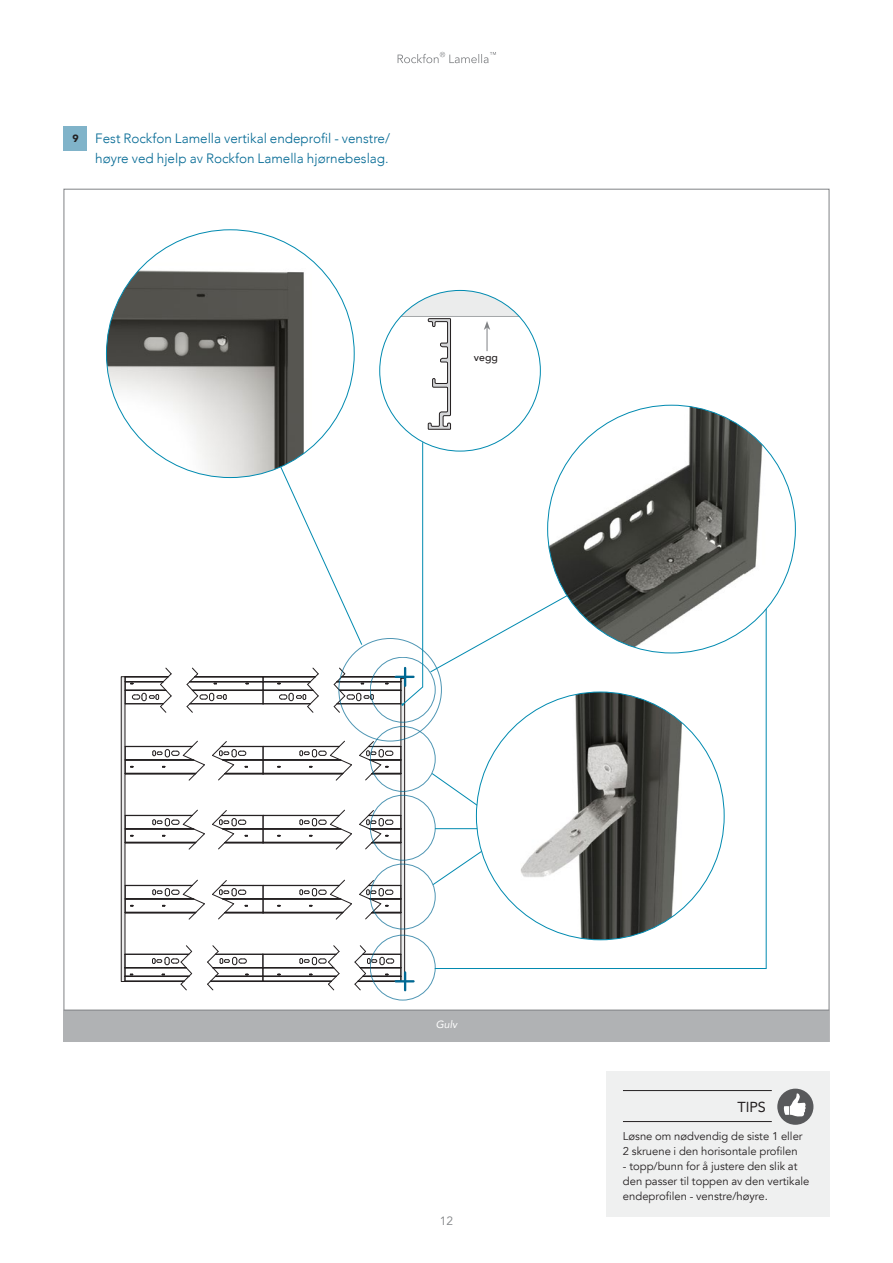
<style>
.page{position:relative;width:893px;height:1263px;background:#fff}
.page>*{position:absolute;margin:0;border:0;box-sizing:border-box;transform-origin:0 0}
.t1{font:14.4px "Avenir";color:#231f20}
.t2{font:300 13.5px/19.5px "Avenir";color:#006893}
.t3{font:12px "Avenir";color:#808285}
.t4{font:11.25px/15px "Avenir";color:#231f20}
.t5{font:italic 10.5px "Avenir";color:#fff}
.t6{font:500 10.5px "Avenir";color:#231f20}
.t7{font:900 10.5px "Avenir";color:#231f20}
</style>
<div class="page">
<svg style="left:398px;top:52px;width:98px;height:11px"></svg>
<div style="left:64px;top:1010px;width:765px;height:32px;background:#b0b2b4"></div>
<hr style="left:64px;top:1010px;width:765px;height:1px;background:#808285">
<div style="left:401px;top:678px;width:4px;height:303px;border:1px solid #231f20"></div>
<hr style="left:263px;top:968px;width:71px;height:1px;background:#231f20">
<hr style="left:263px;top:976px;width:73px;height:1px;background:#231f20">
<hr style="left:263px;top:967px;width:70px;height:1px;background:#231f20">
<hr style="left:263px;top:981px;width:68px;height:1px;background:#231f20">
<hr style="left:263px;top:954px;width:73px;height:1px;background:#231f20">
<svg style="left:300px;top:945px;width:39px;height:45px"></svg>
<hr style="left:263px;top:899px;width:78px;height:1px;background:#231f20">
<hr style="left:263px;top:898px;width:77px;height:1px;background:#231f20">
<hr style="left:263px;top:912px;width:79px;height:1px;background:#231f20">
<hr style="left:263px;top:885px;width:76px;height:1px;background:#231f20">
<svg style="left:300px;top:880px;width:52px;height:39px"></svg>
<svg style="left:359px;top:880px;width:43px;height:39px"></svg>
<hr style="left:263px;top:829px;width:78px;height:1px;background:#231f20">
<hr style="left:263px;top:828px;width:77px;height:1px;background:#231f20">
<hr style="left:263px;top:842px;width:79px;height:1px;background:#231f20">
<hr style="left:263px;top:815px;width:76px;height:1px;background:#231f20">
<svg style="left:300px;top:810px;width:52px;height:39px"></svg>
<svg style="left:359px;top:810px;width:43px;height:39px"></svg>
<hr style="left:263px;top:760px;width:78px;height:1px;background:#231f20">
<hr style="left:263px;top:759px;width:77px;height:1px;background:#231f20">
<hr style="left:263px;top:773px;width:79px;height:1px;background:#231f20">
<hr style="left:263px;top:746px;width:76px;height:1px;background:#231f20">
<svg style="left:300px;top:741px;width:52px;height:39px"></svg>
<svg style="left:359px;top:741px;width:43px;height:39px"></svg>
<hr style="left:342px;top:677px;width:59px;height:1px;background:#231f20">
<hr style="left:337px;top:682px;width:64px;height:1px;background:#231f20">
<hr style="left:337px;top:681px;width:64px;height:1px;background:#231f20">
<hr style="left:340px;top:690px;width:61px;height:1px;background:#231f20">
<hr style="left:342px;top:676px;width:59px;height:1px;background:#231f20">
<hr style="left:337px;top:703px;width:64px;height:1px;background:#231f20">
<hr style="left:337px;top:704px;width:64px;height:1px;background:#231f20">
<hr style="left:263px;top:677px;width:52px;height:1px;background:#231f20">
<hr style="left:263px;top:682px;width:47px;height:1px;background:#231f20">
<hr style="left:263px;top:681px;width:47px;height:1px;background:#231f20">
<hr style="left:263px;top:690px;width:50px;height:1px;background:#231f20">
<hr style="left:263px;top:676px;width:53px;height:1px;background:#231f20">
<hr style="left:263px;top:703px;width:48px;height:1px;background:#231f20">
<hr style="left:263px;top:704px;width:47px;height:1px;background:#231f20">
<svg style="left:278px;top:668px;width:41px;height:44px"></svg>
<svg style="left:334px;top:668px;width:40px;height:44px"></svg>
<hr style="left:125px;top:968px;width:61px;height:1px;background:#231f20">
<hr style="left:125px;top:976px;width:64px;height:1px;background:#231f20">
<hr style="left:125px;top:967px;width:61px;height:1px;background:#231f20">
<hr style="left:125px;top:981px;width:59px;height:1px;background:#231f20">
<hr style="left:125px;top:954px;width:64px;height:1px;background:#231f20">
<svg style="left:125px;top:955px;width:8px;height:26px"></svg>
<hr style="left:213px;top:968px;width:50px;height:1px;background:#231f20">
<hr style="left:215px;top:976px;width:48px;height:1px;background:#231f20">
<hr style="left:213px;top:967px;width:50px;height:1px;background:#231f20">
<hr style="left:210px;top:981px;width:53px;height:1px;background:#231f20">
<hr style="left:215px;top:954px;width:48px;height:1px;background:#231f20">
<svg style="left:263px;top:955px;width:1px;height:26px"></svg>
<svg style="left:207px;top:945px;width:41px;height:45px"></svg>
<svg style="left:152px;top:945px;width:40px;height:45px"></svg>
<div style="left:121px;top:677px;width:4px;height:304px;border:1px solid #231f20"></div>
<hr style="left:223px;top:899px;width:40px;height:1px;background:#231f20">
<hr style="left:222px;top:898px;width:41px;height:1px;background:#231f20">
<hr style="left:225px;top:912px;width:38px;height:1px;background:#231f20">
<hr style="left:222px;top:885px;width:41px;height:1px;background:#231f20">
<svg style="left:263px;top:886px;width:1px;height:28px"></svg>
<hr style="left:125px;top:899px;width:69px;height:1px;background:#231f20">
<hr style="left:125px;top:898px;width:68px;height:1px;background:#231f20">
<hr style="left:125px;top:912px;width:70px;height:1px;background:#231f20">
<hr style="left:125px;top:885px;width:67px;height:1px;background:#231f20">
<svg style="left:125px;top:886px;width:8px;height:28px"></svg>
<svg style="left:153px;top:880px;width:52px;height:39px"></svg>
<svg style="left:212px;top:880px;width:36px;height:39px"></svg>
<hr style="left:223px;top:829px;width:40px;height:1px;background:#231f20">
<hr style="left:222px;top:828px;width:41px;height:1px;background:#231f20">
<hr style="left:225px;top:842px;width:38px;height:1px;background:#231f20">
<hr style="left:222px;top:815px;width:41px;height:1px;background:#231f20">
<svg style="left:263px;top:816px;width:1px;height:28px"></svg>
<hr style="left:125px;top:829px;width:69px;height:1px;background:#231f20">
<hr style="left:125px;top:828px;width:68px;height:1px;background:#231f20">
<hr style="left:125px;top:842px;width:70px;height:1px;background:#231f20">
<hr style="left:125px;top:815px;width:67px;height:1px;background:#231f20">
<svg style="left:125px;top:816px;width:8px;height:28px"></svg>
<svg style="left:153px;top:810px;width:52px;height:39px"></svg>
<svg style="left:212px;top:810px;width:36px;height:39px"></svg>
<hr style="left:223px;top:760px;width:40px;height:1px;background:#231f20">
<hr style="left:222px;top:759px;width:41px;height:1px;background:#231f20">
<hr style="left:225px;top:773px;width:38px;height:1px;background:#231f20">
<hr style="left:222px;top:746px;width:41px;height:1px;background:#231f20">
<svg style="left:263px;top:747px;width:1px;height:28px"></svg>
<hr style="left:125px;top:760px;width:69px;height:1px;background:#231f20">
<hr style="left:125px;top:759px;width:68px;height:1px;background:#231f20">
<hr style="left:125px;top:773px;width:70px;height:1px;background:#231f20">
<hr style="left:125px;top:746px;width:67px;height:1px;background:#231f20">
<svg style="left:125px;top:747px;width:8px;height:28px"></svg>
<svg style="left:153px;top:741px;width:52px;height:39px"></svg>
<svg style="left:212px;top:741px;width:36px;height:39px"></svg>
<hr style="left:195px;top:677px;width:68px;height:1px;background:#231f20">
<hr style="left:190px;top:682px;width:73px;height:1px;background:#231f20">
<hr style="left:190px;top:681px;width:73px;height:1px;background:#231f20">
<hr style="left:193px;top:690px;width:70px;height:1px;background:#231f20">
<hr style="left:195px;top:676px;width:68px;height:1px;background:#231f20">
<hr style="left:190px;top:703px;width:73px;height:1px;background:#231f20">
<hr style="left:190px;top:704px;width:73px;height:1px;background:#231f20">
<svg style="left:263px;top:678px;width:1px;height:27px"></svg>
<svg style="left:125px;top:668px;width:46px;height:44px"></svg>
<svg style="left:187px;top:668px;width:40px;height:44px"></svg>
<svg style="left:355px;top:945px;width:59px;height:45px"></svg>
<div style="left:370px;top:935px;width:65px;height:65px;border:1px solid #006893;border-radius:50%"></div>
<div style="left:370px;top:864px;width:65px;height:65px;border:1px solid #006893;border-radius:50%"></div>
<div style="left:370px;top:795px;width:65px;height:65px;border:1px solid #006893;border-radius:50%"></div>
<div style="left:370px;top:726px;width:65px;height:66px;border:1px solid #006893;border-radius:50%"></div>
<img style="left:106px;top:230px;width:248px;height:247px;border-radius:124px">
<svg style="left:396px;top:442px;width:27px;height:264px"></svg>
<svg style="left:400px;top:290px;width:120px;height:26px;fill:#ebecec"></svg>
<hr style="left:380px;top:316px;width:157px;height:1px;background:#a5a8aa">
<svg style="left:428px;top:318px;width:23px;height:112px"></svg>
<svg style="left:484px;top:321px;width:6px;height:30px"></svg>
<svg style="left:280px;top:466px;width:83px;height:179px"></svg>
<svg style="left:434px;top:603px;width:333px;height:366px"></svg>
<svg style="left:430px;top:594px;width:138px;height:79px"></svg>
<img style="left:548px;top:405px;width:247px;height:248px;border-radius:124px">
<div style="left:64px;top:126px;width:23px;height:25px;background:#80b3c9"></div>
<div style="left:606px;top:1071px;width:223px;height:146px;background:#eff0f0"></div>
<hr style="left:623px;top:1090px;width:149px;height:1px;background:#231f20">
<hr style="left:623px;top:1121px;width:149px;height:1px;background:#231f20">
<div style="left:777px;top:1089px;width:36px;height:36px;background:#58595b;border-radius:50%"></div>
<svg style="left:784px;top:1093px;width:22px;height:23px"></svg>
<p class="t7" style="left:72px;top:130px;width:8px">9</p>
<p class="t2" style="left:95px;top:129px;width:296px">Fest Rockfon Lamella vertikal endeprofil - venstre/ høyre ved hjelp av Rockfon Lamella hjørnebeslag.</p>
<p class="t6" style="left:474px;top:348px;width:25px">vegg</p>
<p class="t5" style="left:436px;top:1018px;width:23px">Gulv</p>
<p class="t3" style="left:440px;top:1213px;width:15px">12</p>
<p class="t1" style="left:738px;top:1095px;width:30px">TIPS</p>
<p class="t4" style="left:623px;top:1128px;width:181px">Løsne om nødvendig de siste 1 eller<br>2 skruene i den horisontale profilen</p>
<p class="t4" style="left:623px;top:1158px;width:188px">- topp/bunn for å justere den slik at den passer til toppen av den vertikale endeprofilen - venstre/høyre.</p>
</div>
